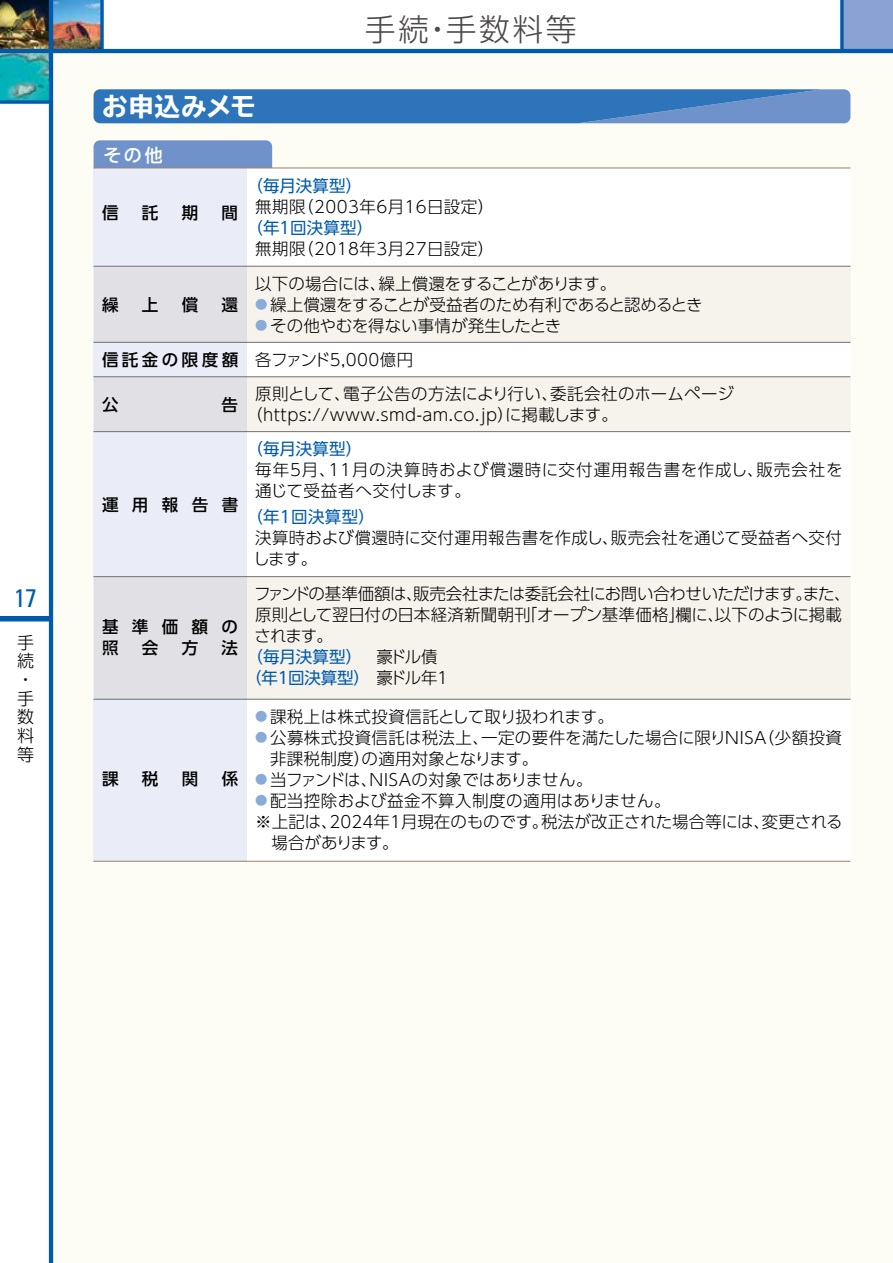
<style>
.page{position:relative;width:893px;height:1263px;background:#fff}
.page>*{position:absolute;margin:0;border:0;box-sizing:border-box;transform-origin:0 0}
.t1{font:300 30.9px "UD Shin Go Pro";letter-spacing:.08em;color:#4c4948}
.t2{font:700 expanded 25.5px "TBUD Go Std";letter-spacing:.025em;color:#fff}
.t3{font:condensed 25.5px "Univers";color:#005bac}
.t4{font:500 18px "UD Shin Go Pro";color:#fff}
.t5{font:300 16.95px/18.8px "UD Shin Go Pro";color:#000}
.t6{font:300 16.5px/21px "UD Shin Go Pro";letter-spacing:.01em;color:#000}
.t7{font:300 16.5px/21px "UD Shin Go Pro";letter-spacing:.03em;color:#000}
.t8{font:16.5px "UD Shin Go Pro";letter-spacing:.01em;color:#005bac}
.t9{font:300 16.5px/21px "UD Shin Go Pro";letter-spacing:.055em;color:#000}
.t10{font:300 16.5px "UD Shin Go Pro";letter-spacing:-.03em;color:#000}
.t11{font:300 16.5px "UD Shin Go Pro";letter-spacing:-.01em;color:#000}
.t12{font:300 16.5px "UD Shin Go Pro";letter-spacing:-.025em;color:#000}
.t13{font:500 16.5px/21px "UD Shin Go Pro";letter-spacing:.81em;color:#000}
.t14{font:300 16.5px "UD Shin Go Pro";letter-spacing:-.015em;color:#000}
.t15{font:300 16.5px "UD Shin Go Pro";letter-spacing:-.02em;color:#000}
.s1{font-size:12.3px;color:#88abda}
.s2{font-weight:500}
.s3{font-weight:300;color:#000}
</style>
<div class="page">
<img style="left:0;top:0;width:100px;height:49px">
<img style="left:0;top:53px;width:49px;height:47px">
<div style="left:842px;top:0;width:51px;height:51px;background:#8aa3d4"></div>
<svg style="left:840px;top:0;width:4px;height:49px"></svg>
<div style="left:51px;top:51px;width:842px;height:1212px;background:#fdfcf5"></div>
<div style="left:0;top:616px;width:51px;height:5px;background:#005bac"></div>
<hr style="left:49px;top:0;width:4px;height:1263px;background:#005bac">
<hr style="left:0;top:49px;width:893px;height:4px;background:#005bac">
<svg style="left:0;top:100px;width:49px;height:4px"></svg>
<svg style="left:100px;top:0;width:4px;height:49px"></svg>
<svg style="left:94px;top:89px;width:756px;height:34px;background:#3b7bbe"></svg>
<div style="left:94px;top:140px;width:178px;height:34px;background:#6f92cb;border-radius:6px"></div>
<div style="left:94px;top:168px;width:153px;height:693px;background:#eaedf7"></div>
<div style="left:247px;top:168px;width:603px;height:693px;background:#fff"></div>
<div style="left:94px;top:577px;width:756px;height:122px;background:linear-gradient(to right,#e8e7e8,#fcf8ef)"></div>
<div style="left:94px;top:377px;width:756px;height:55px;background:linear-gradient(to right,#e8e7e8,#fcf8ef)"></div>
<div style="left:94px;top:266px;width:756px;height:76px;background:linear-gradient(to right,#e8e7e8,#fcf8ef)"></div>
<hr style="left:94px;top:167px;width:756px;height:1px;background:#9d8771">
<hr style="left:94px;top:266px;width:756px;height:1px;background:#727171">
<hr style="left:94px;top:342px;width:756px;height:1px;background:#727171">
<hr style="left:94px;top:376px;width:756px;height:1px;background:#727171">
<hr style="left:94px;top:431px;width:756px;height:1px;background:#727171">
<hr style="left:94px;top:576px;width:756px;height:1px;background:#727171">
<hr style="left:94px;top:699px;width:756px;height:1px;background:#727171">
<hr style="left:94px;top:861px;width:756px;height:1px;background:#9d8771">
<hr style="left:892px;top:0;width:1px;height:51px;background:#7ecef4">
<h2 class="t3" style="left:14px;top:582px;width:24px">17</h2>
<p class="t5" style="left:17px;top:632px;width:18px">手続・手数料等</p>
<h2 class="t2" style="left:102px;top:92px;width:155px">お申込みメモ</h2>
<p class="t4" style="left:103px;top:140px;width:61px">その他</p>
<h1 class="t1" style="left:365px;top:4px;width:213px">手続・手数料等</h1>
<p class="t13" style="left:102px;top:201px;width:18px">信</p>
<p class="t13" style="left:142px;top:201px;width:18px">託</p>
<p class="t13" style="left:182px;top:201px;width:18px">期</p>
<p class="t13" style="left:222px;top:201px;width:18px">間</p>
<p class="t13" style="left:102px;top:293px;width:18px">繰</p>
<p class="t13" style="left:142px;top:293px;width:18px">上</p>
<p class="t13" style="left:182px;top:293px;width:18px">償</p>
<p class="t13" style="left:222px;top:293px;width:18px">還</p>
<p class="t8" style="left:246px;top:172px;width:118px">（毎月決算型）</p>
<p class="t7" style="left:255px;top:196px;width:241px">無期限（2003年6月16日設定）</p>
<p class="t8" style="left:246px;top:214px;width:128px">（年１回決算型）</p>
<p class="t7" style="left:255px;top:238px;width:241px">無期限（2018年3月27日設定）</p>
<p class="t12" style="left:255px;top:270px;width:363px">以下の場合には、繰上償還をすることがあります。</p>
<p class="t14" style="left:255px;top:291px;width:449px"><span class="s1">●</span> 繰上償還をすることが受益者のため有利であると認めるとき</p>
<p class="t6" style="left:255px;top:314px;width:308px"><span class="s1">●</span> その他やむを得ない事情が発生したとき</p>
<p class="t15" style="left:102px;top:346px;width:313px"><span class="s2">信託金の限度額</span> 各ファンド5,000億円</p>
<p class="t13" style="left:102px;top:394px;width:18px">公</p>
<p class="t13" style="left:222px;top:394px;width:18px">告</p>
<p class="t7" style="left:246px;top:383px;width:489px;text-indent:9px">原則として、電子公告の方法により行い、委託会社のホームページ（https://www.smd-am.co.jp）に掲載します。</p>
<p class="t13" style="left:102px;top:494px;width:138px">運用報告書</p>
<p class="t13" style="left:102px;top:616px;width:138px">基準価額の照</p>
<p class="t13" style="left:142px;top:637px;width:18px">会</p>
<p class="t13" style="left:182px;top:637px;width:18px">方</p>
<p class="t13" style="left:222px;top:637px;width:18px">法</p>
<p class="t13" style="left:102px;top:768px;width:18px">課</p>
<p class="t13" style="left:142px;top:768px;width:18px">税</p>
<p class="t13" style="left:182px;top:768px;width:18px">関</p>
<p class="t13" style="left:222px;top:768px;width:18px">係</p>
<p class="t8" style="left:246px;top:436px;width:118px">（毎月決算型）</p>
<p class="t9" style="left:255px;top:459px;width:589px">毎年5月、11月の決算時および償還時に交付運用報告書を作成し、販売会社を通じて受益者へ交付します。</p>
<p class="t8" style="left:246px;top:503px;width:130px">（年1回決算型）</p>
<p class="t6" style="left:253px;top:526px;width:590px">決算時および償還時に交付運用報告書を作成し、販売会社を通じて受益者へ交付します。</p>
<p class="t10" style="left:254px;top:581px;width:598px">ファンドの基準価額は、販売会社または委託会社にお問い合わせいただけます。また、</p>
<p class="t11" style="left:255px;top:602px;width:588px">原則として翌日付の日本経済新聞朝刊「オープン基準価格」欄に、以下のように掲載</p>
<p class="t6" style="left:255px;top:625px;width:80px">されます。</p>
<p class="t8" style="left:246px;top:644px;width:209px">（毎月決算型）　<span class="s3">豪ドル債　</span></p>
<p class="t8" style="left:245px;top:665px;width:204px">（年1回決算型）　<span class="s3">豪ドル年1</span></p>
<p class="t6" style="left:255px;top:705px;width:360px"><span class="s1">●</span> 課税上は株式投資信託として取り扱われます。</p>
<p class="t6" style="left:270px;top:726px;width:573px;text-indent:-15px"><span class="s1">●</span> 公募株式投資信託は税法上、一定の要件を満たした場合に限りNISA（少額投資非課税制度）の適用対象となります。</p>
<p class="t6" style="left:255px;top:768px;width:339px"><span class="s1">●</span> 当ファンドは、NISAの対象ではありません。</p>
<p class="t7" style="left:255px;top:789px;width:417px"><span class="s1">●</span> 配当控除および益金不算入制度の適用はありません。</p>
<p class="t6" style="left:255px;top:810px;width:589px">※上記は、2024年1月現在のものです。税法が改正された場合等には、変更される</p>
<p class="t12" style="left:272px;top:829px;width:129px">場合があります。</p>
</div>
